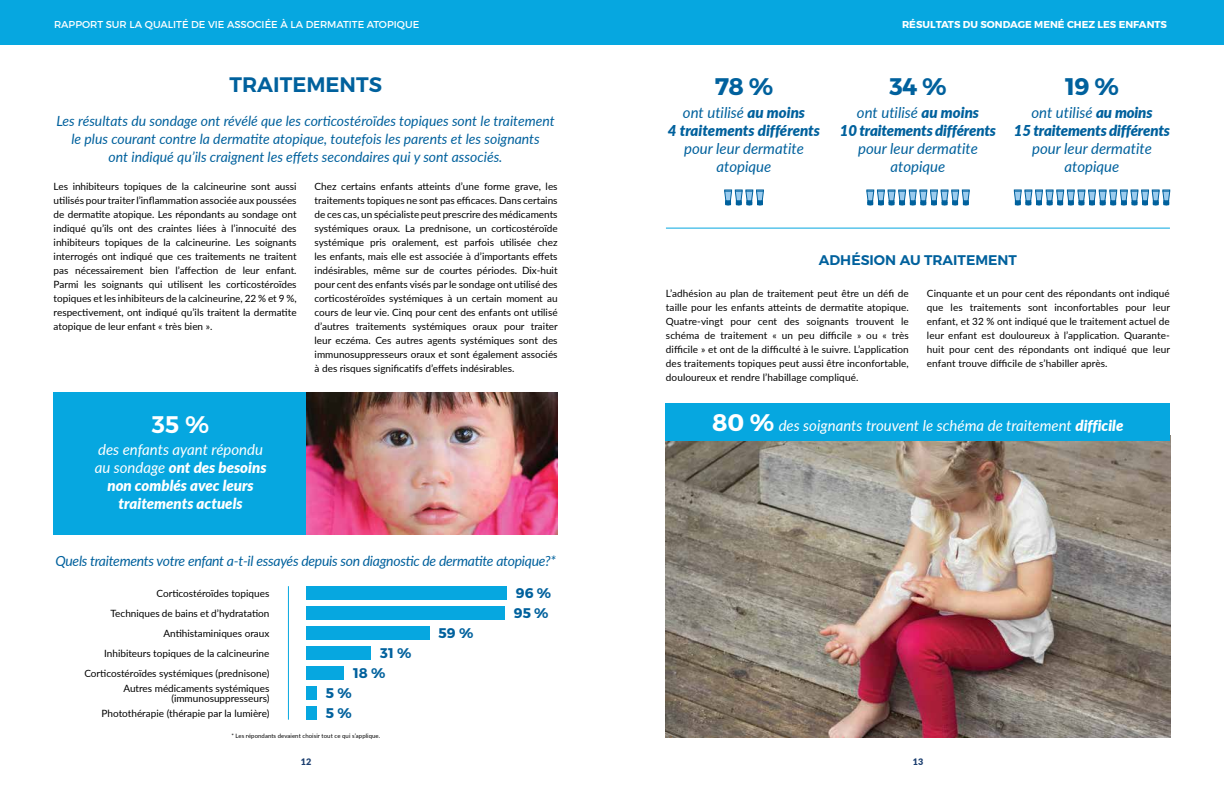
<style>
.page{position:relative;width:1224px;height:792px;background:#fff}
.page>*{position:absolute;margin:0;border:0;box-sizing:border-box;transform-origin:0 0}
.Callout-Statement-Me{font:700 24px "Montserrat";color:#00619d}
.Callout-Statement-Me-2{font:600 24px "Montserrat";color:#fff}
.Pages-H3{font:600 21px "Montserrat";color:#00619d}
.Callout-Statement-Me-3{font:italic 15px/18px "Lato";color:#00619d;text-align:center}
.Callout-Statement-Me-4{font:italic 900 15px/18px "Lato";color:#fff;text-align:center}
.Callout-Statement-Me-5{font:italic 15px "Lato";color:#fff}
.Pages-B1{font:italic 14px/18px "Lato";color:#00619d;text-align:center}
.Pages-B1-2{font:italic 14px "Lato";letter-spacing:-.02em;color:#00619d}
.Pages-H4{font:600 14px "Montserrat";color:#00619d}
.Chart-Bar_Graph_Numb{font:700 14px "Montserrat";color:#00619d}
.Pages-B2{font:10px/14px "Lato";color:#000;text-align:justify}
.Chart-B1{font:10px/10px "Lato";color:#000;text-align:right}
.Chart-Bar_Graph_Numb-2{font:10px "Montserrat";color:#fff}
.Chart-Bar_Graph_Numb-3{font:700 10px "Montserrat";color:#fff}
.t1{font:900 9px "Lato";color:#1b3e6f}
.Pages-B2-2{font:6px "Lato";letter-spacing:.01em;color:#000}
.s1{font-weight:400}
.s2{font-weight:900}
.s3{font-family:"Montserrat";font-weight:700;font-style:normal;font-size:24px}
</style>
<div class="page">
<img style="left:666px;top:440px;width:504px;height:298px">
<div style="left:0;top:0;width:1224px;height:45px;background:#06a7e0"></div>
<img style="left:306px;top:392px;width:252px;height:143px">
<div style="left:54px;top:392px;width:252px;height:143px;background:#06a7e0"></div>
<hr style="left:666px;top:228px;width:504px;height:1px;background:#06a7e0">
<hr style="left:288px;top:586px;width:1px;height:134px;background:#06a7e0">
<div style="left:306px;top:586px;width:201px;height:14px;background:#06a7e0"></div>
<div style="left:306px;top:606px;width:199px;height:14px;background:#06a7e0"></div>
<div style="left:306px;top:626px;width:124px;height:14px;background:#06a7e0"></div>
<div style="left:306px;top:646px;width:65px;height:14px;background:#06a7e0"></div>
<div style="left:306px;top:666px;width:38px;height:14px;background:#06a7e0"></div>
<div style="left:306px;top:686px;width:11px;height:14px;background:#06a7e0"></div>
<div style="left:306px;top:706px;width:11px;height:14px;background:#06a7e0"></div>
<svg style="left:1014px;top:189px;width:156px;height:17px"></svg>
<svg style="left:866px;top:189px;width:104px;height:17px"></svg>
<svg style="left:724px;top:189px;width:40px;height:17px"></svg>
<div style="left:666px;top:403px;width:504px;height:37px;background:#06a7e0"></div>
<p class="Chart-Bar_Graph_Numb-2" style="left:54px;top:18px;width:367px">RAPPORT SUR LA QUALITÉ DE VIE ASSOCIÉE À LA DERMATITE ATOPIQUE</p>
<p class="Chart-Bar_Graph_Numb-3" style="left:902px;top:18px;width:267px">RÉSULTATS DU SONDAGE MENÉ CHEZ LES ENFANTS</p>
<p class="Pages-H3" style="left:229px;top:72px;width:154px">TRAITEMENTS</p>
<p class="Pages-B1" style="left:56px;top:111px;width:500px">Les résultats du sondage ont révélé que les corticostéroïdes topiques sont le traitement le plus courant contre la dermatite atopique, toutefois les parents et les soignants<br>ont indiqué qu’ils craignent les effets secondaires qui y sont associés.</p>
<p class="Pages-B2" style="left:54px;top:179px;width:244px">Les inhibiteurs topiques de la calcineurine sont aussi utilisés pour traiter l’inflammation associée aux poussées de dermatite atopique. Les répondants au sondage ont indiqué qu’ils ont des craintes liées à l’innocuité des inhibiteurs topiques de la calcineurine. Les soignants interrogés ont indiqué que ces traitements ne traitent pas nécessairement bien l’affection de leur enfant.<br>Parmi les soignants qui utilisent les corticostéroïdes topiques et les inhibiteurs de la calcineurine, 22 % et 9 %, respectivement, ont indiqué qu’ils traitent la dermatite atopique de leur enfant « très bien ».</p>
<p class="Pages-B2" style="left:315px;top:179px;width:245px">Chez certains enfants atteints d’une forme grave, les traitements topiques ne sont pas efficaces. Dans certains de ces cas, un spécialiste peut prescrire des médicaments systémiques oraux. La prednisone, un corticostéroïde systémique pris oralement, est parfois utilisée chez les enfants, mais elle est associée à d’importants effets indésirables, même sur de courtes périodes. Dix-huit pour cent des enfants visés par le sondage ont utilisé des corticostéroïdes systémiques à un certain moment au cours de leur vie. Cinq pour cent des enfants ont utilisé d’autres traitements systémiques oraux pour traiter leur eczéma. Ces autres agents systémiques sont des immunosuppresseurs oraux et sont également associés à des risques significatifs d’effets indésirables.</p>
<p class="Callout-Statement-Me-2" style="left:152px;top:410px;width:59px">35 %</p>
<p class="Callout-Statement-Me-4" style="left:95px;top:440px;width:173px"><span class="s1">des enfants ayant répondu au sondage</span> ont des besoins non comblés avec leurs traitements actuels</p>
<p class="Pages-B1-2" style="left:55px;top:551px;width:502px">Quels traitements votre enfant a-t-il essayés depuis son diagnostic de dermatite atopique?*</p>
<p class="Chart-B1" style="left:157px;top:588px;width:114px">Corticostéroïdes topiques</p>
<p class="Chart-Bar_Graph_Numb" style="left:516px;top:584px;width:37px">96 %</p>
<p class="Chart-B1" style="left:111px;top:608px;width:160px">Techniques de bains et d’hydratation</p>
<p class="Chart-Bar_Graph_Numb" style="left:514px;top:604px;width:36px">95 %</p>
<p class="Chart-B1" style="left:163px;top:628px;width:107px">Antihistaminiques oraux</p>
<p class="Chart-Bar_Graph_Numb" style="left:439px;top:624px;width:36px">59 %</p>
<p class="Chart-B1" style="left:104px;top:648px;width:167px">Inhibiteurs topiques de la calcineurine</p>
<p class="Chart-Bar_Graph_Numb" style="left:380px;top:644px;width:33px">31 %</p>
<p class="Chart-B1" style="left:84px;top:668px;width:187px">Corticostéroïdes systémiques (prednisone)</p>
<p class="Chart-Bar_Graph_Numb" style="left:353px;top:664px;width:34px">18 %</p>
<p class="Chart-B1" style="left:123px;top:683px;width:148px">Autres médicaments systémiques (immunosuppresseurs)</p>
<p class="Chart-Bar_Graph_Numb" style="left:326px;top:684px;width:27px">5 %</p>
<p class="Chart-B1" style="left:102px;top:708px;width:169px">Photothérapie (thérapie par la lumière)</p>
<p class="Chart-Bar_Graph_Numb" style="left:326px;top:704px;width:27px">5 %</p>
<p class="Pages-B2-2" style="left:231px;top:732px;width:150px">* Les répondants devaient choisir tout ce qui s’applique.</p>
<p class="Callout-Statement-Me" style="left:715px;top:72px;width:60px">78 %</p>
<p class="Callout-Statement-Me-3" style="left:668px;top:103px;width:154px">ont utilisé <span class="s2">au moins<br>4 traitements différents </span>pour leur dermatite atopique</p>
<p class="Callout-Statement-Me" style="left:889px;top:72px;width:59px">34 %</p>
<p class="Callout-Statement-Me-3" style="left:840px;top:103px;width:158px">ont utilisé <span class="s2">au moins<br>10 traitements différents </span>pour leur dermatite atopique</p>
<p class="Callout-Statement-Me" style="left:1065px;top:72px;width:55px">19 %</p>
<p class="Callout-Statement-Me-3" style="left:1014px;top:103px;width:158px">ont utilisé <span class="s2">au moins<br>15 traitements différents </span>pour leur dermatite atopique</p>
<p class="Pages-H4" style="left:819px;top:251px;width:200px">ADHÉSION AU TRAITEMENT</p>
<p class="Pages-B2" style="left:666px;top:285px;width:244px">L’adhésion au plan de traitement peut être un défi de taille pour les enfants atteints de dermatite atopique.<br>Quatre-vingt pour cent des soignants trouvent le schéma de traitement « un peu difficile » ou « très difficile » et ont de la difficulté à le suivre. L’application des traitements topiques peut aussi être inconfortable, douloureux et rendre l’habillage compliqué.</p>
<p class="Pages-B2" style="left:927px;top:285px;width:245px">Cinquante et un pour cent des répondants ont indiqué que les traitements sont inconfortables pour leur enfant, et 32 % ont indiqué que le traitement actuel de leur enfant est douloureux à l’application. Quarante&shy;huit pour cent des répondants ont indiqué que leur enfant trouve difficile de s’habiller après.</p>
<p class="Callout-Statement-Me-5" style="left:712px;top:415px;width:413px"><span class="s3">80 %</span> des soignants trouvent le schéma de traitement <span class="s2">difficile</span></p>
<p class="t1" style="left:301px;top:755px;width:12px">12</p>
<p class="t1" style="left:913px;top:755px;width:12px">13</p>
</div>
